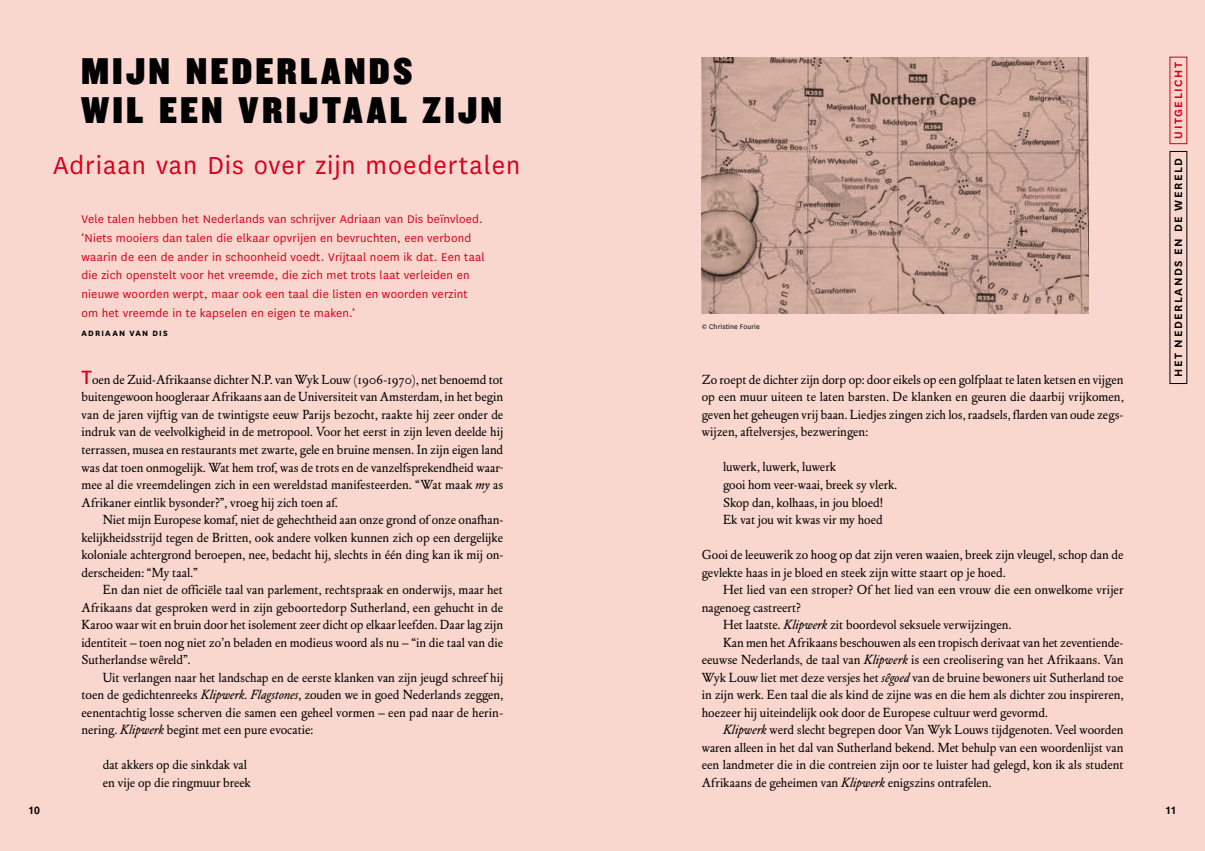
<style>
.page{position:relative;width:1205px;height:851px;background:#fff}
.page>*{position:absolute;margin:0;border:0;box-sizing:border-box;transform-origin:0 0}
.t1{font:38.75px/38.8px "Knockout HTF90 Ultmt Welterwt";letter-spacing:.095em;color:#000}
.t2{font:28.75px "National";letter-spacing:.035em;color:#d8001c}
.t3{font:13px/17.5px "DTL Elzevir ST";letter-spacing:.005em;color:#000;text-align:justify}
.t4{font:13px/18.8px "National";letter-spacing:.015em;color:#d8001c}
.t5{font:600 12.5px "National";letter-spacing:.12em;color:#000}
.t6{font:600 12.5px "National";letter-spacing:.12em;color:#d8001c}
.t7{font:700 10.5px "Helvetica LT Std";color:#000}
.t8{font:700 9px "National";letter-spacing:.135em;color:#000}
.t9{font:7.75px "National";letter-spacing:.015em;color:#000}
.s1{font-family:"National";font-size:22.5px;color:#d8001c}
.s2{font-style:italic}
</style>
<div class="page">
<div style="left:0;top:0;width:1205px;height:850px;background:#fad7ce"></div>
<img style="left:702px;top:58px;width:387px;height:256px">
<h1 class="t1" style="left:81px;top:53px;width:422px">MIJN NEDERLANDS<br>WIL EEN VRIJTAAL ZIJN</h1>
<h2 class="t2" style="left:53px;top:146px;width:468px">Adriaan van Dis over zijn moedertalen</h2>
<p class="t4" style="left:81px;top:209px;width:405px">Vele talen hebben het Nederlands van schrijver Adriaan van Dis beïnvloed. ‘Niets mooiers dan talen die elkaar opvrijen en bevruchten, een verbond waarin de een de ander in schoonheid voedt. Vrijtaal noem ik dat. Een taal die zich openstelt voor het vreemde, die zich met trots laat verleiden en nieuwe woorden werpt, maar ook een taal die listen en woorden verzint om het vreemde in te kapselen en eigen te maken.’</p>
<p class="t8" style="left:81px;top:326px;width:88px">ADRIAAN VAN DIS</p>
<p class="t3" style="left:81px;top:371px;width:423px"><span class="s1">T</span>oen de Zuid-Afrikaanse dichter N.P. van Wyk Louw (1906-1970), net benoemd tot buitengewoon hoogleraar Afrikaans aan de Universiteit van Amsterdam, in het begin van de jaren vijftig van de twintigste eeuw Parijs bezocht, raakte hij zeer onder de indruk van de veelvolkigheid in de metropool. Voor het eerst in zijn leven deelde hij terrassen, musea en restaurants met zwarte, gele en bruine mensen. In zijn eigen land was dat toen onmogelijk. Wat hem trof, was de trots en de vanzelfsprekendheid waar&shy;mee al die vreemdelingen zich in een wereldstad manifesteerden. “Wat maak <span class="s2">my</span> as Afrikaner eintlik bysonder?”, vroeg hij zich toen af.</p>
<p class="t3" style="left:81px;top:511px;width:423px;text-indent:21px">Niet mijn Europese komaf, niet de gehechtheid aan onze grond of onze onafhan&shy;kelijkheidsstrijd tegen de Britten, ook andere volken kunnen zich op een dergelijke koloniale achtergrond beroepen, nee, bedacht hij, slechts in één ding kan ik mij on&shy;derscheiden: “My taal.”</p>
<p class="t3" style="left:81px;top:581px;width:423px;text-indent:21px">En dan niet de officiële taal van parlement, rechtspraak en onderwijs, maar het Afrikaans dat gesproken werd in zijn geboortedorp Sutherland, een gehucht in de Karoo waar wit en bruin door het isolement zeer dicht op elkaar leefden. Daar lag zijn identiteit – toen nog niet zo’n beladen en modieus woord als nu – “in die taal van die Sutherlandse wêreld”.</p>
<p class="t3" style="left:81px;top:668px;width:423px;text-indent:21px">Uit verlangen naar het landschap en de eerste klanken van zijn jeugd schreef hij toen de gedichtenreeks <span class="s2">Klipwerk</span>. <span class="s2">Flagstones</span>, zouden we in goed Nederlands zeggen, eenentachtig losse scherven die samen een geheel vormen – een pad naar de herin&shy;nering. <span class="s2">Klipwerk</span> begint met een pure evocatie:</p>
<p class="t3" style="left:103px;top:756px;width:150px">dat akkers op die sinkdak val en vije op die ringmuur breek</p>
<p class="t9" style="left:702px;top:321px;width:60px">© Christine Fourie</p>
<p class="t3" style="left:702px;top:371px;width:423px">Zo roept de dichter zijn dorp op: door eikels op een golfplaat te laten ketsen en vijgen op een muur uiteen te laten barsten. De klanken en geuren die daarbij vrijkomen, geven het geheugen vrij baan. Liedjes zingen zich los, raadsels, flarden van oude zegs&shy;wijzen, aftelversjes, bezweringen:</p>
<p class="t3" style="left:723px;top:458px;width:176px;text-align:left">luwerk, luwerk, luwerk<br>gooi hom veer-waai, breek sy vlerk.<br>Skop dan, kolhaas, in jou bloed!<br>Ek vat jou wit kwas vir my hoed</p>
<p class="t3" style="left:702px;top:546px;width:423px">Gooi de leeuwerik zo hoog op dat zijn veren waaien, breek zijn vleugel, schop dan de gevlekte haas in je bloed en steek zijn witte staart op je hoed.</p>
<p class="t3" style="left:723px;top:581px;width:402px">Het lied van een stroper? Of het lied van een vrouw die een onwelkome vrijer</p>
<p class="t3" style="left:702px;top:598px;width:101px">nagenoeg castreert?</p>
<p class="t3" style="left:723px;top:616px;width:290px">Het laatste. <span class="s2">Klipwerk</span> zit boordevol seksuele verwijzingen.</p>
<p class="t3" style="left:723px;top:633px;width:402px">Kan men het Afrikaans beschouwen als een tropisch derivaat van het zeventiende-</p>
<p class="t3" style="left:702px;top:651px;width:423px">eeuwse Nederlands, de taal van <span class="s2">Klipwerk</span> is een creolisering van het Afrikaans. Van</p>
<p class="t3" style="left:702px;top:668px;width:423px">Wyk Louw liet met deze versjes het <span class="s2">sêgoed</span> van de bruine bewoners uit Sutherland toe</p>
<p class="t3" style="left:702px;top:686px;width:423px">in zijn werk. Een taal die als kind de zijne was en die hem als dichter zou inspireren,</p>
<p class="t3" style="left:702px;top:703px;width:348px">hoezeer hij uiteindelijk ook door de Europese cultuur werd gevormd.</p>
<p class="t3" style="left:723px;top:721px;width:402px"><span class="s2">Klipwerk</span> werd slecht begrepen door Van Wyk Louws tijdgenoten. Veel woorden</p>
<p class="t3" style="left:702px;top:738px;width:423px">waren alleen in het dal van Sutherland bekend. Met behulp van een woordenlijst van</p>
<p class="t3" style="left:702px;top:756px;width:423px">een landmeter die in die contreien zijn oor te luister had gelegd, kon ik als student</p>
<p class="t3" style="left:702px;top:773px;width:291px">Afrikaans de geheimen van <span class="s2">Klipwerk</span> enigszins ontrafelen.</p>
<p class="t6" style="left:1169px;top:139px;width:78px;rotate:-90deg">UITGELICHT</p>
<p class="t5" style="left:1169px;top:377px;width:221px;rotate:-90deg">HET NEDERLANDS EN DE WERELD</p>
<p class="t7" style="left:28px;top:803px;width:13px">10</p>
<p class="t7" style="left:1165px;top:803px;width:13px">11</p>
</div>
